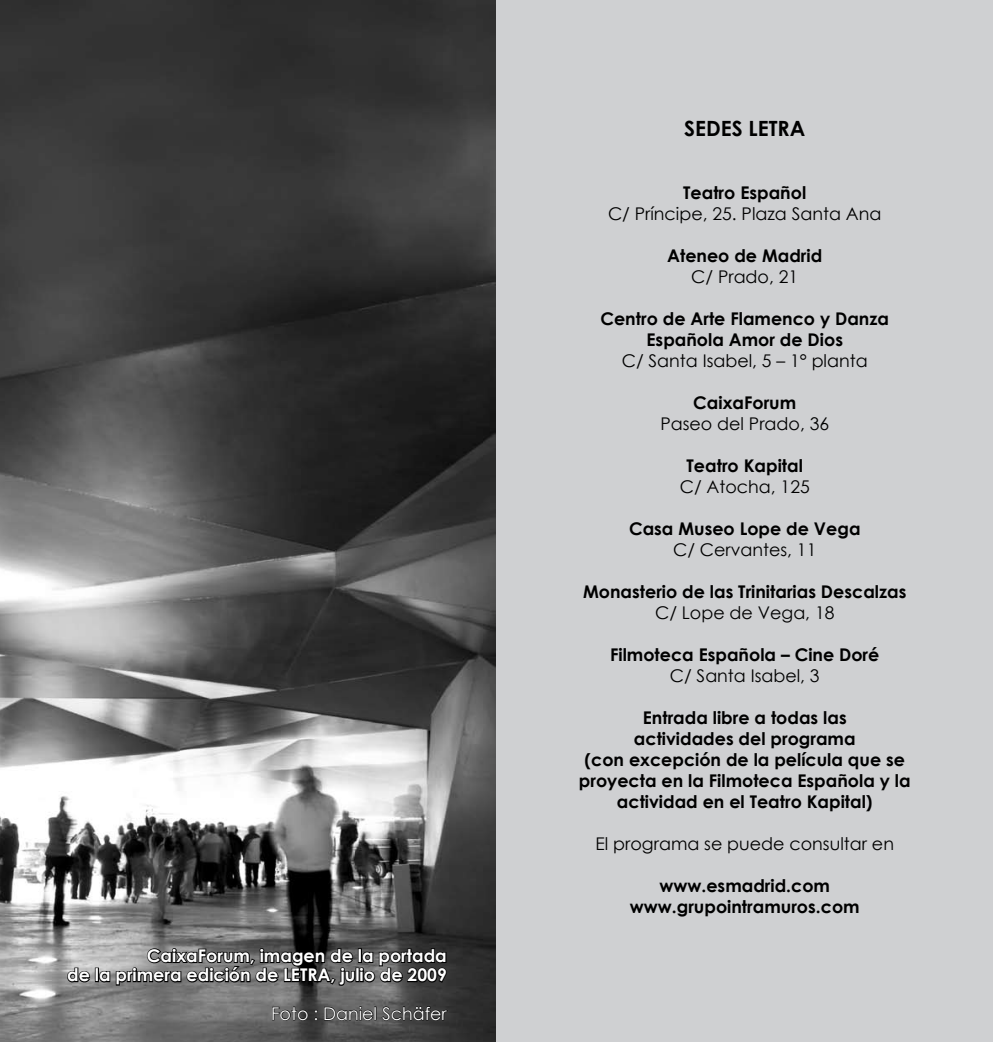
<style>
.page{position:relative;width:993px;height:1042px;background:#fff}
.page>*{position:absolute;margin:0;border:0;box-sizing:border-box;transform-origin:0 0}
.t1{font:700 21px "Century Gothic";color:#000}
.t2{font:700 17.5px/21px "Century Gothic";color:#000;text-align:center}
.t3{font:17.5px "Century Gothic";color:#000}
.t4{font:700 17.5px/19.2px "Century Gothic";color:#fff;text-align:right}
.t5{font:17.5px "Century Gothic";color:#fff}
</style>
<div class="page">
<img style="left:0;top:0;width:496px;height:1042px">
<svg style="left:66px;top:966px;width:25px;height:17px"></svg>
<div style="left:95px;top:967px;width:4px;height:15px;border:2px solid #000"></div>
<svg style="left:98px;top:946px;width:350px;height:40px;background:#464646"></svg>
<svg style="left:272px;top:1006px;width:36px;height:15px"></svg>
<svg style="left:314px;top:1005px;width:134px;height:16px;background:#383838"></svg>
<div style="left:496px;top:0;width:496px;height:1042px;background:#cfd0d2"></div>
<p class="t4" style="left:67px;top:945px;width:381px">CaixaForum, imagen de la portada<br>de la primera edición de LETRA, julio de 2009</p>
<p class="t5" style="left:271px;top:1001px;width:177px">Foto : Daniel Schäfer</p>
<p class="t1" style="left:684px;top:112px;width:122px">SEDES LETRA</p>
<p class="t2" style="left:683px;top:181px;width:124px">Teatro Español</p>
<p class="t3" style="left:608px;top:201px;width:275px">C/ Príncipe, 25. Plaza Santa Ana</p>
<p class="t2" style="left:667px;top:244px;width:157px">Ateneo de Madrid</p>
<p class="t3" style="left:691px;top:264px;width:108px">C/ Prado, 21</p>
<p class="t2" style="left:600px;top:307px;width:290px">Centro de Arte Flamenco y Danza<br>Española Amor de Dios</p>
<p class="t3" style="left:621px;top:348px;width:247px">C/ Santa Isabel, 5 – 1° planta</p>
<p class="t2" style="left:693px;top:391px;width:104px">CaixaForum</p>
<p class="t3" style="left:660px;top:411px;width:170px">Paseo del Prado, 36</p>
<p class="t2" style="left:686px;top:454px;width:118px">Teatro Kapital</p>
<p class="t3" style="left:679px;top:474px;width:131px">C/ Atocha, 125</p>
<p class="t2" style="left:628px;top:517px;width:233px">Casa Museo Lope de Vega</p>
<p class="t3" style="left:673px;top:537px;width:145px">C/ Cervantes, 11</p>
<p class="t2" style="left:583px;top:580px;width:325px">Monasterio de las Trinitarias Descalzas</p>
<p class="t3" style="left:655px;top:600px;width:181px">C/ Lope de Vega, 18</p>
<p class="t2" style="left:610px;top:643px;width:271px">Filmoteca Española – Cine Doré</p>
<p class="t3" style="left:669px;top:663px;width:151px">C/ Santa Isabel, 3</p>
<p class="t2" style="left:578px;top:706px;width:333px">Entrada libre a todas las<br>actividades del programa<br>(con excepción de la película que se proyecta en la Filmoteca Española y la actividad en el Teatro Kapital)</p>
<p class="t3" style="left:595px;top:831px;width:300px">El programa se puede consultar en</p>
<p class="t2" style="left:629px;top:874px;width:231px">www.esmadrid.com www.grupointramuros.com</p>
</div>
